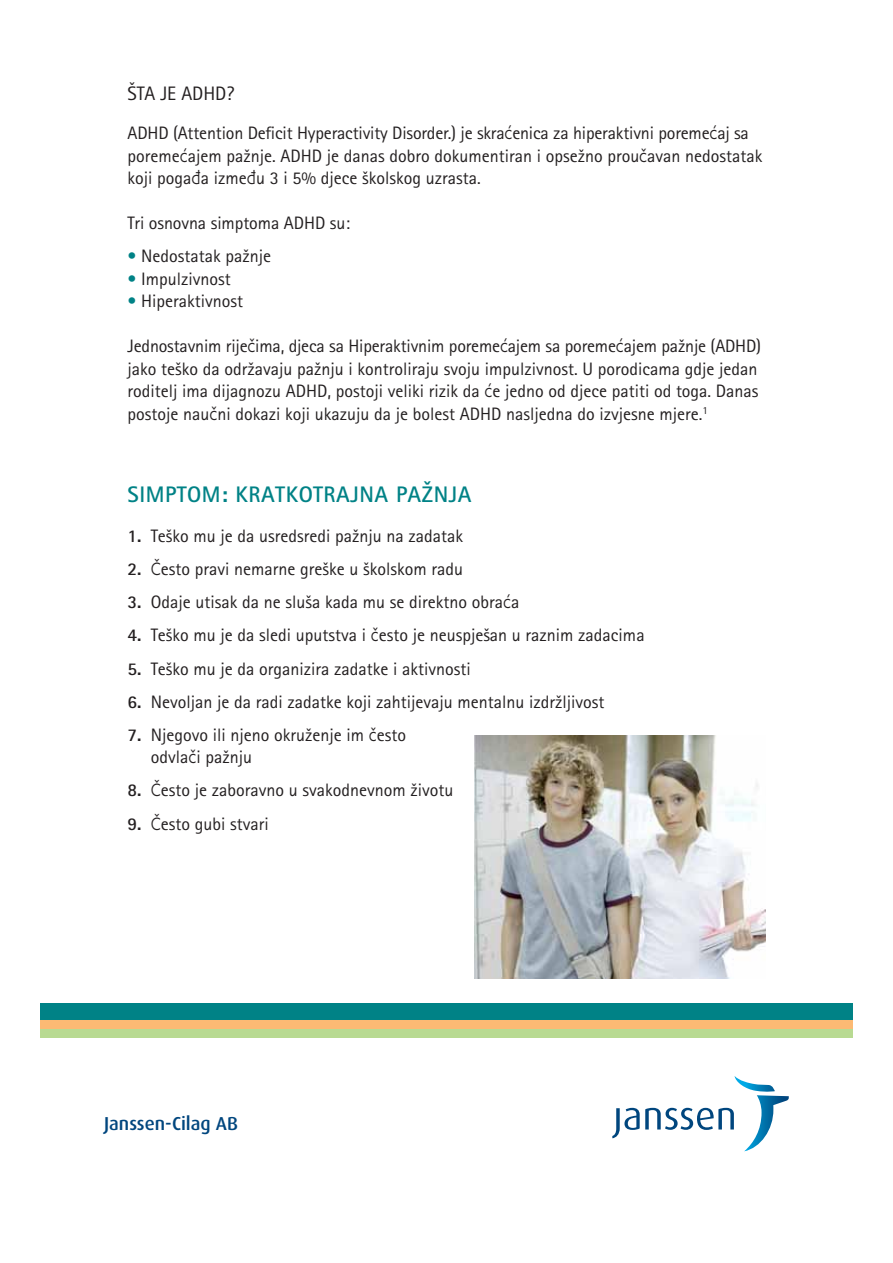
<style>
.page{position:relative;width:893px;height:1263px;background:#fff}
.page>*{position:absolute;margin:0;border:0;box-sizing:border-box;transform-origin:0 0}
.t1{font:700 22.5px "Rotis Sans Serif";letter-spacing:.025em;color:#008286}
.t2{font:19.5px "Rotis Sans Serif";color:#231f20}
.t3{font:500 18.75px "Dax OT";letter-spacing:-.005em;color:#00467e}
.t4{font:18px/22.5px "Rotis Sans Serif";color:#231f20}
.s1{font-family:"Karbon";font-size:20.7px}
.s2{color:#008286}
.s3{font-weight:700}
</style>
<div class="page">
<img style="left:475px;top:736px;width:290px;height:242px">
<div style="left:40px;top:1003px;width:813px;height:17px;background:#008286"></div>
<div style="left:40px;top:1029px;width:813px;height:8px;background:#b8da92"></div>
<div style="left:40px;top:1020px;width:813px;height:9px;background:#fcba74"></div>
<svg style="left:612px;top:1076px;width:177px;height:75px"></svg>
<p class="t2" style="left:128px;top:82px;width:108px">Šta je ADHD?</p>
<p class="t4" style="left:128px;top:122px;width:636px">ADHD (Attention Deficit Hyperactivity Disorder.) je skra<span class="s1">ć</span>enica za hiperaktivni poreme<span class="s1">ć</span>aj sa poreme<span class="s1">ć</span>ajem pažnje. ADHD je danas dobro dokumentiran i opsežno prou<span class="s1">č</span>avan nedostatak koji poga<span class="s1">đ</span>a izme<span class="s1">đ</span>u 3 i 5% djece školskog uzrasta.</p>
<p class="t4" style="left:128px;top:212px;width:224px">Tri osnovna simptoma ADHD su:</p>
<p class="t4" style="left:128px;top:245px;width:145px"><span class="s2">•</span> Nedostatak pažnje</p>
<p class="t4" style="left:128px;top:267px;width:105px"><span class="s2">•</span> Impulzivnost</p>
<p class="t4" style="left:128px;top:290px;width:117px"><span class="s2">•</span> Hiperaktivnost</p>
<p class="t4" style="left:128px;top:335px;width:635px">Jednostavnim rije<span class="s1">č</span>ima, djeca sa Hiperaktivnim poreme<span class="s1">ć</span>ajem sa poreme<span class="s1">ć</span>ajem pažnje (ADHD) jako teško da održavaju pažnju i kontroliraju svoju impulzivnost. U porodicama gdje jedan roditelj ima dijagnozu ADHD, postoji veliki rizik da <span class="s1">ć</span>e jedno od djece patiti od toga. Danas postoje nau<span class="s1">č</span>ni dokazi koji ukazuju da je bolest ADHD nasljedna do izvjesne mjere.<sup>1</sup></p>
<p class="t1" style="left:128px;top:481px;width:147px">SI MPTOM: KRATKOT</p>
<p class="t1" style="left:324px;top:481px;width:27px">RAJNA</p>
<p class="t1" style="left:396px;top:481px;width:26px">PAŽNJA</p>
<p class="t4" style="left:128px;top:524px;width:337px"><span class="s3">1.</span> Teško mu je da usredsredi pažnju na zadatak</p>
<p class="t4" style="left:128px;top:558px;width:337px"><span class="s3">2.</span> <span class="s1">Č</span>esto pravi nemarne greške u školskom radu</p>
<p class="t4" style="left:128px;top:591px;width:393px"><span class="s3">3.</span> Odaje utisak da ne sluša kada mu se direktno obra<span class="s1">ć</span>a</p>
<p class="t4" style="left:128px;top:624px;width:519px"><span class="s3">4.</span> Teško mu je da sledi uputstva i <span class="s1">č</span>esto je neuspješan u raznim zadacima</p>
<p class="t4" style="left:128px;top:657px;width:345px"><span class="s3">5.</span> Teško mu je da organizira zadatke i aktivnosti</p>
<p class="t4" style="left:128px;top:690px;width:478px"><span class="s3">6.</span> Nevoljan je da radi zadatke koji zahtijevaju mentalnu izdržljivost</p>
<p class="t4" style="left:151px;top:723px;width:257px;text-indent:-23px"><span class="s3">7.</span> Njegovo ili njeno okruženje im <span class="s1">č</span>esto odvla<span class="s1">č</span>i pažnju</p>
<p class="t4" style="left:128px;top:779px;width:327px"><span class="s3">8.</span> <span class="s1">Č</span>esto je zaboravno u svakodnevnom životu</p>
<p class="t4" style="left:128px;top:812px;width:143px"><span class="s3">9.</span> <span class="s1">Č</span>esto gubi stvari</p>
<p class="t3" style="left:104px;top:1113px;width:135px">Janssen-Cilag AB</p>
</div>
